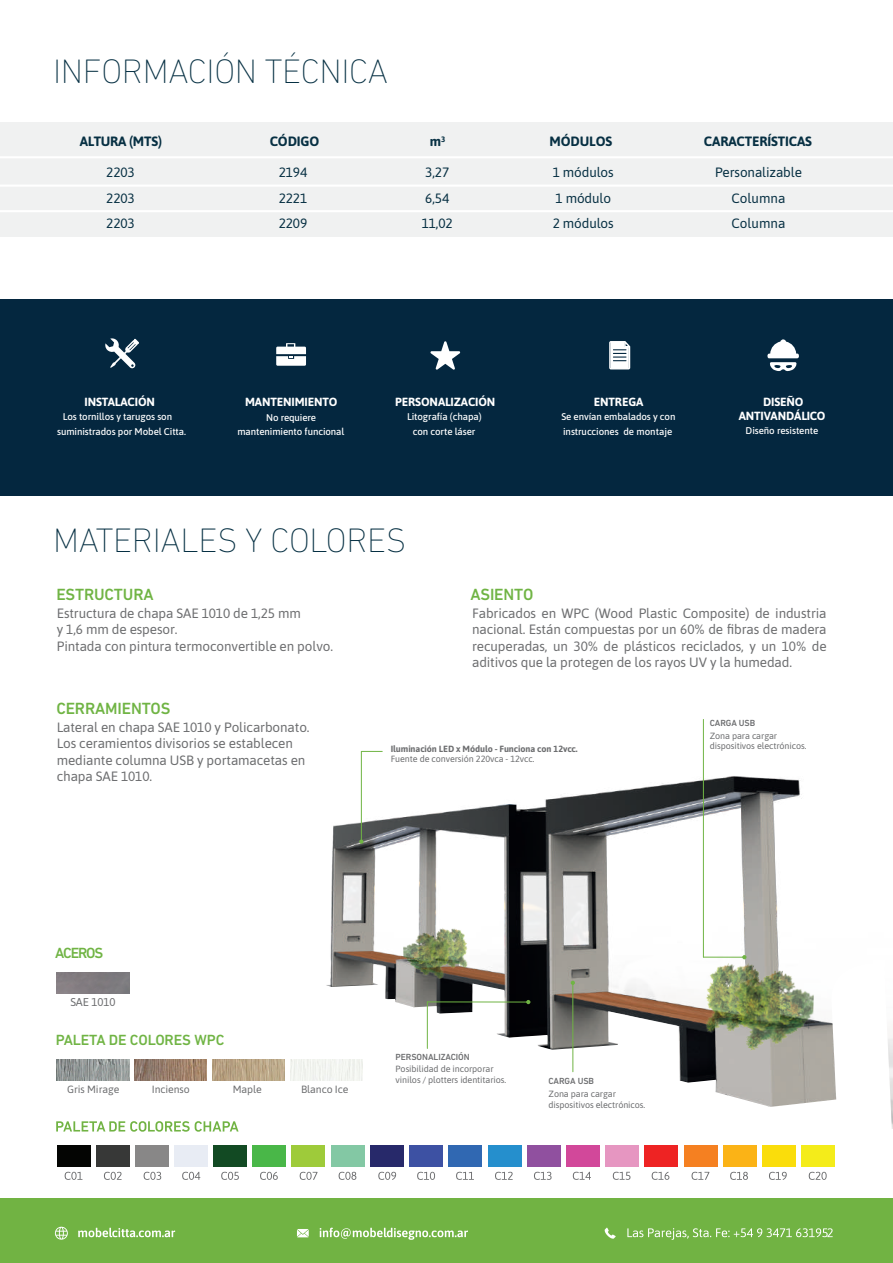
<style>
.page{position:relative;width:893px;height:1263px;background:#fff}
.page>*{position:absolute;margin:0;border:0;box-sizing:border-box;transform-origin:0 0}
.t1{font:200 34.5px "DIN Next LT Pro";letter-spacing:-.01em;color:#063043}
.t2{font:500 16.5px "DIN Next LT Pro";letter-spacing:-.01em;color:#70b444}
.t3{font:500 15px "DIN Next LT Pro";letter-spacing:-.01em;color:#70b444}
.t4{font:13.5px/16.2px "Asap";letter-spacing:-.01em;color:#6d6e70}
.t5{font:13.5px/25.5px "Asap";letter-spacing:-.01em;color:#073043;text-align:justify}
.t6{font:700 13.5px "Asap";letter-spacing:-.01em;color:#073043}
.t7{font:700 13.5px "Asap";letter-spacing:-.03em;color:#073043}
.t8{font:700 11.85px/14.1px "Asap";letter-spacing:-.01em;color:#fff;text-align:center}
.t9{font:11.4px "Asap";letter-spacing:-.01em;color:#6d6e70}
.t10{font:10.5px "Asap";letter-spacing:-.01em;color:#6d6e70}
.t11{font:500 9.75px/14.4px "Asap";letter-spacing:-.01em;color:#fff}
.t12{font:9px/10.5px "Asap";letter-spacing:-.01em;color:#6d6e70}
.t13{font:700 9px "Asap";letter-spacing:-.01em;color:#6d6e70}
.t14{font:500 9px "DIN Next LT Pro";letter-spacing:-.01em;color:#6d6e70}
</style>
<div class="page">
<svg style="left:56px;top:788px;width:836px;height:338px"></svg>
<img style="left:692px;top:947px;width:88px;height:101px">
<img style="left:730px;top:964px;width:84px;height:89px">
<div style="left:0;top:122px;width:893px;height:115px;background:#f0f1f1"></div>
<hr style="left:0;top:210px;width:893px;height:2px;background:#fff">
<hr style="left:0;top:185px;width:893px;height:2px;background:#fff">
<hr style="left:0;top:156px;width:893px;height:2px;background:#fff">
<div style="left:0;top:299px;width:893px;height:196px;background:#04273f"></div>
<svg style="left:767px;top:339px;width:32px;height:32px"></svg>
<svg style="left:609px;top:341px;width:21px;height:28px"></svg>
<svg style="left:105px;top:338px;width:34px;height:30px"></svg>
<svg style="left:430px;top:341px;width:30px;height:29px"></svg>
<svg style="left:276px;top:343px;width:30px;height:23px"></svg>
<svg style="left:56px;top:1121px;width:183px;height:11px"></svg>
<svg style="left:65px;top:1172px;width:17px;height:8px"></svg>
<svg style="left:104px;top:1172px;width:18px;height:8px"></svg>
<svg style="left:144px;top:1172px;width:17px;height:8px"></svg>
<svg style="left:182px;top:1172px;width:18px;height:8px"></svg>
<svg style="left:221px;top:1172px;width:18px;height:8px"></svg>
<svg style="left:260px;top:1172px;width:18px;height:8px"></svg>
<svg style="left:300px;top:1172px;width:18px;height:8px"></svg>
<svg style="left:339px;top:1172px;width:17px;height:8px"></svg>
<svg style="left:378px;top:1172px;width:18px;height:8px"></svg>
<svg style="left:417px;top:1172px;width:18px;height:8px"></svg>
<svg style="left:456px;top:1172px;width:18px;height:8px"></svg>
<svg style="left:495px;top:1172px;width:18px;height:8px"></svg>
<svg style="left:534px;top:1172px;width:18px;height:8px"></svg>
<svg style="left:573px;top:1172px;width:18px;height:8px"></svg>
<svg style="left:613px;top:1172px;width:17px;height:8px"></svg>
<svg style="left:652px;top:1172px;width:17px;height:8px"></svg>
<svg style="left:691px;top:1172px;width:18px;height:8px"></svg>
<svg style="left:730px;top:1172px;width:18px;height:8px"></svg>
<svg style="left:769px;top:1172px;width:18px;height:8px"></svg>
<div style="left:57px;top:1145px;width:34px;height:21px;background:#040503"></div>
<div style="left:96px;top:1145px;width:34px;height:21px;background:#373837"></div>
<div style="left:135px;top:1145px;width:34px;height:21px;background:#888787"></div>
<div style="left:174px;top:1145px;width:34px;height:21px;background:#e8ecf4"></div>
<div style="left:213px;top:1145px;width:34px;height:21px;background:#124a23"></div>
<div style="left:252px;top:1145px;width:34px;height:21px;background:#49b748"></div>
<div style="left:291px;top:1145px;width:34px;height:21px;background:#9ecb3a"></div>
<div style="left:331px;top:1145px;width:34px;height:21px;background:#83c8a4"></div>
<div style="left:370px;top:1145px;width:34px;height:21px;background:#27296a"></div>
<div style="left:409px;top:1145px;width:34px;height:21px;background:#3d51a3"></div>
<div style="left:488px;top:1145px;width:34px;height:21px;background:#258fcd"></div>
<div style="left:527px;top:1145px;width:34px;height:21px;background:#90509f"></div>
<div style="left:566px;top:1145px;width:34px;height:21px;background:#d2489a"></div>
<div style="left:605px;top:1145px;width:34px;height:21px;background:#e696c1"></div>
<div style="left:644px;top:1145px;width:34px;height:21px;background:#ee2323"></div>
<div style="left:684px;top:1145px;width:33px;height:21px;background:#f58021"></div>
<div style="left:723px;top:1145px;width:34px;height:21px;background:#fbb316"></div>
<div style="left:762px;top:1145px;width:34px;height:21px;background:#fadd0b"></div>
<div style="left:801px;top:1145px;width:34px;height:21px;background:#f4ec1a"></div>
<div style="left:448px;top:1145px;width:34px;height:21px;background:#3068b2"></div>
<svg style="left:809px;top:1172px;width:18px;height:8px"></svg>
<div style="left:0;top:1198px;width:893px;height:65px;background:#71b343"></div>
<svg style="left:78px;top:1228px;width:97px;height:9px"></svg>
<svg style="left:627px;top:1228px;width:206px;height:12px"></svg>
<svg style="left:320px;top:1228px;width:148px;height:12px"></svg>
<svg style="left:297px;top:1229px;width:12px;height:8px"></svg>
<svg style="left:55px;top:1226px;width:13px;height:13px"></svg>
<svg style="left:605px;top:1228px;width:11px;height:11px"></svg>
<hr style="left:361px;top:751px;width:1px;height:92px;background:#70b444">
<svg style="left:359px;top:839px;width:4px;height:5px"></svg>
<svg style="left:362px;top:751px;width:20px;height:1px"></svg>
<img style="left:57px;top:1059px;width:72px;height:22px">
<img style="left:135px;top:1059px;width:72px;height:22px">
<img style="left:212px;top:1059px;width:73px;height:22px">
<div style="left:290px;top:1059px;width:73px;height:22px;background:#f2f4f0"></div>
<img style="left:57px;top:972px;width:72px;height:22px">
<svg style="left:571px;top:981px;width:4px;height:4px"></svg>
<hr style="left:572px;top:983px;width:1px;height:89px;background:#70b444">
<svg style="left:742px;top:955px;width:4px;height:4px"></svg>
<hr style="left:703px;top:957px;width:41px;height:1px;background:#70b444">
<hr style="left:703px;top:719px;width:1px;height:238px;background:#70b444">
<svg style="left:526px;top:1000px;width:4px;height:4px"></svg>
<hr style="left:427px;top:1001px;width:101px;height:1px;background:#70b444">
<hr style="left:427px;top:1002px;width:1px;height:46px;background:#70b444">
<h1 class="t1" style="left:53px;top:52px;width:337px">INFORMACIÓN TÉCNICA</h1>
<p class="t7" style="left:80px;top:132px;width:84px">ALTURA (MTS)</p>
<p class="t6" style="left:270px;top:132px;width:51px">CÓDIGO</p>
<p class="t6" style="left:549px;top:132px;width:64px">MÓDULOS</p>
<p class="t6" style="left:704px;top:132px;width:109px">CARACTERÍSTICAS</p>
<p class="t5" style="left:106px;top:159px;width:30px">2203<br>2203<br>2203</p>
<p class="t5" style="left:279px;top:159px;width:30px">2194<br>2221<br>2209</p>
<p class="t5" style="left:553px;top:159px;width:63px;text-align:left">1 módulos<br>1 módulo<br>2 módulos</p>
<p class="t5" style="left:715px;top:159px;width:88px;text-align:center">Personalizable<br>Columna<br>Columna</p>
<p class="t6" style="left:430px;top:132px;width:17px">m³</p>
<p class="t5" style="left:425px;top:159px;width:25px">3,27</p>
<p class="t5" style="left:422px;top:210px;width:33px">11,02</p>
<p class="t5" style="left:425px;top:185px;width:25px">6,54</p>
<p class="t8" style="left:85px;top:394px;width:72px">INSTALACIÓN</p>
<p class="t11" style="left:57px;top:409px;width:130px;text-indent:6px">Los tornillos y tarugos son suministrados por Mobel Citta.</p>
<p class="t8" style="left:245px;top:394px;width:94px">MANTENIMIENTO</p>
<p class="t11" style="left:237px;top:409px;width:108px;text-align:center">No requiere mantenimiento funcional</p>
<p class="t8" style="left:395px;top:394px;width:102px">PERSONALIZACIÓN</p>
<p class="t11" style="left:407px;top:409px;width:76px;text-align:center">Litografía (chapa) con corte láser</p>
<p class="t8" style="left:594px;top:394px;width:51px">ENTREGA</p>
<p class="t11" style="left:561px;top:409px;width:116px">Se envían embalados y con instrucciones de montaje</p>
<p class="t8" style="left:739px;top:394px;width:88px">DISEÑO<br>ANTIVANDÁLICO</p>
<p class="t11" style="left:746px;top:423px;width:74px">Diseño resistente</p>
<h1 class="t1" style="left:53px;top:521px;width:355px">MATERIALES Y COLORES</h1>
<p class="t2" style="left:56px;top:585px;width:99px">ESTRUCTURA</p>
<p class="t4" style="left:57px;top:605px;width:278px">Estructura de chapa SAE 1010 de 1,25 mm<br>y 1,6 mm de espesor.<br>Pintada con pintura termoconvertible en polvo.</p>
<p class="t2" style="left:56px;top:699px;width:116px">CERRAMIENTOS</p>
<p class="t4" style="left:57px;top:719px;width:254px">Lateral en chapa SAE 1010 y Policarbonato.<br>Los ceramientos divisorios se establecen mediante columna USB y portamacetas en chapa SAE 1010.</p>
<p class="t2" style="left:470px;top:585px;width:65px">ASIENTO</p>
<p class="t4" style="left:472px;top:604px;width:356px;text-align:justify">Fabricados en WPC (Wood Plastic Composite) de industria nacional. Están compuestas por un 60% de fibras de madera recuperadas, un 30% de plásticos reciclados, y un 10% de aditivos que la protegen de los rayos UV y la humedad.</p>
<p class="t13" style="left:391px;top:742px;width:188px">Iluminación LED x Módulo - Funciona con 12vcc.</p>
<p class="t12" style="left:391px;top:753px;width:145px">Fuente de conversión 220vca - 12vcc.</p>
<p class="t14" style="left:710px;top:718px;width:47px">CARGA USB</p>
<p class="t12" style="left:710px;top:730px;width:98px">Zona para cargar dispositivos electrónicos.</p>
<p class="t3" style="left:55px;top:944px;width:50px">ACEROS</p>
<p class="t9" style="left:70px;top:994px;width:47px">SAE 1010</p>
<p class="t3" style="left:56px;top:1031px;width:170px">PALETA DE COLORES WPC</p>
<p class="t10" style="left:67px;top:1082px;width:54px">Gris Mirage</p>
<p class="t10" style="left:152px;top:1082px;width:39px">Incienso</p>
<p class="t10" style="left:233px;top:1082px;width:30px">Maple</p>
<p class="t10" style="left:301px;top:1082px;width:49px">Blanco Ice</p>
<p class="t14" style="left:396px;top:1051px;width:76px">PERSONALIZACIÓN</p>
<p class="t12" style="left:396px;top:1063px;width:112px">Posibilidad de incorporar vinilos / plotters identitarios.</p>
<p class="t14" style="left:549px;top:1076px;width:47px">CARGA USB</p>
<p class="t12" style="left:549px;top:1088px;width:98px">Zona para cargar dispositivos electrónicos.</p>
</div>
